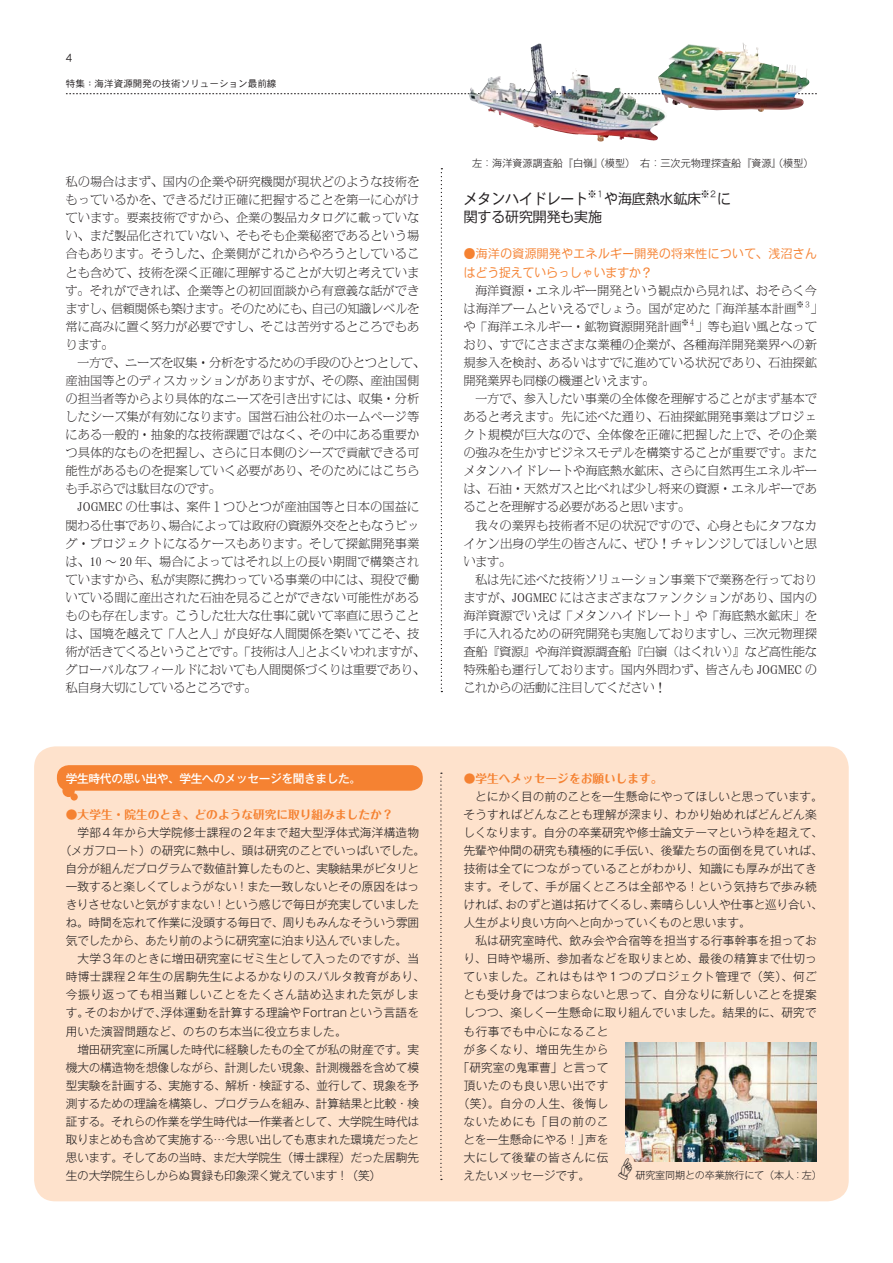
<style>
.page{position:relative;width:893px;height:1263px;background:#fff}
.page>*{position:absolute;margin:0;border:0;box-sizing:border-box;transform-origin:0 0}
.t1{font:13.8px "M News G Pro Light 90 pv RKSJ H";color:#231f20}
.t2{font:12.75px "DFHS Gothic Std W3 90 pv RKSJ H";color:#231f20}
.t3{font:11.7px/18px "M News M Pro Light 90 pv RKSJ H";letter-spacing:.045em;color:#231f20;text-align:justify}
.t4{font:11.7px/18px "Gothic MB101 Pro Light 90 pv RKSJ H";letter-spacing:-.01em;color:#231f20}
.t5{font:11.7px "Gothic MB101 Pro Light 90 pv RKSJ H";letter-spacing:.035em;color:#231f20}
.t6{font:11.7px "Gothic MB101 Pro Light 90 pv RKSJ H";letter-spacing:.015em;color:#231f20}
.t7{font:11.7px "Gothic MB101 Pro Light 90 pv RKSJ H";letter-spacing:.04em;color:#231f20}
.t8{font:11.7px "Maru Fo Pro Bold 90 pv RKSJ H";color:#f58232}
.t9{font:11.7px/18px "M News G Pro Light 90 pv RKSJ H";letter-spacing:.045em;color:#f58232}
.t10{font:11.7px "Gothic MB101 Pro Light 90 pv RKSJ H";letter-spacing:.025em;color:#231f20}
.t11{font:11.7px "Gothic MB101 Pro Light 90 pv RKSJ H";letter-spacing:.01em;color:#231f20}
.t12{font:11.7px "Gothic MB101 Pro Light 90 pv RKSJ H";letter-spacing:-.03em;color:#231f20}
.t13{font:11.7px "Gothic MB101 Pro Medium 90 pv RKSJ H";letter-spacing:-.03em;color:#fff}
.t14{font:11.7px "Gothic MB101 Pro Light 90 pv RKSJ H";letter-spacing:.045em;color:#231f20}
.t15{font:10.05px "Gothic MB101 Pro Light 90 pv RKSJ H";color:#231f20}
.t16{font:10.05px "Gothic MB101 Pro Light 90 pv RKSJ H";letter-spacing:-.02em;color:#231f20}
.t17{font:9.6px "DFHS Gothic Std W3 90 pv RKSJ H";color:#231f20}
.t18{font:8.1px "M News G Pro Light 90 pv RKSJ H";color:#231f20}
.t19{font:6.75px "M News M Pro Light 90 pv RKSJ H";color:#231f20}
</style>
<div class="page">
<svg style="left:66px;top:93px;width:750px;height:1px"></svg>
<div style="left:34px;top:746px;width:814px;height:455px;background:#fee2cc;border-radius:21px"></div>
<div style="left:57px;top:765px;width:366px;height:26px;background:#f58232;border-radius:12px"></div>
<div style="left:62px;top:785px;width:13px;height:12px;background:#f58232;border-radius:50%"></div>
<div style="left:70px;top:793px;width:8px;height:8px;background:#f58232;border-radius:50%"></div>
<svg style="left:440px;top:773px;width:2px;height:407px"></svg>
<img style="left:625px;top:1042px;width:191px;height:119px">
<svg style="left:441px;top:168px;width:1px;height:524px"></svg>
<div style="left:619px;top:1154px;width:15px;height:14px;background:#fee2cc;border-radius:50%"></div>
<img style="left:570px;top:72px;width:45px;height:21px">
<img style="left:658px;top:43px;width:151px;height:69px">
<p class="t2" style="left:66px;top:53px;width:8px">4</p>
<p class="t17" style="left:66px;top:80px;width:212px">特集：海洋資源開発の技術ソリューション最前線</p>
<p class="t3" style="left:66px;top:174px;width:354px">私の場合はまず、国内の企業や研究機関が現状どのような技術をもっているかを、できるだけ正確に把握することを第一に心がけています。要素技術ですから、企業の製品カタログに載っていない、まだ製品化されていない、そもそも企業秘密であるという場合もあります。そうした、企業側がこれからやろうとしていることも含めて、技術を深く正確に理解することが大切と考えています。それができれば、企業等との初回面談から有意義な話ができますし、信頼関係も築けます。そのためにも、自己の知識レベルを常に高みに置く努力が必要ですし、そこは苦労するところでもあります。</p>
<p class="t3" style="left:66px;top:355px;width:360px;text-align:left;text-indent:12px">一方で、ニーズを収集・分析をするための手段のひとつとして、産油国等とのディスカッションがありますが、その際、産油国側の担当者等からより具体的なニーズを引き出すには、収集・分析したシーズ集が有効になります。国営石油公社のホームページ等にある一般的・抽象的な技術課題ではなく、その中にある重要かつ具体的なものを把握し、さらに日本側のシーズで貢献できる可能性があるものを提案していく必要があり、そのためにはこちらも手ぶらでは駄目なのです。</p>
<p class="t3" style="left:66px;top:500px;width:360px;text-align:left;text-indent:12px">JOGMEC の仕事は、案件１つひとつが産油国等と日本の国益に関わる仕事であり、場合によっては政府の資源外交をともなうビッグ・プロジェクトになるケースもあります。そして探鉱開発事業は、10 ～ 20 年、場合によってはそれ以上の長い期間で構築されていますから、私が実際に携わっている事業の中には、現役で働いている間に産出された石油を見ることができない可能性があるものも存在します。こうした壮大な仕事に就いて率直に思うことは、国境を越えて「人と人」が良好な人間関係を築いてこそ、技術が活きてくるということです。｢技術は人」とよくいわれますが、グローバルなフィールドにおいても人間関係づくりは重要であり、私自身大切にしているところです。</p>
<p class="t13" style="left:66px;top:774px;width:297px">学生時代の思い出や、学生へのメッセージを聞きました。</p>
<p class="t8" style="left:66px;top:810px;width:329px">●大学生・院生のとき、どのような研究に取り組みましたか？</p>
<p class="t11" style="left:78px;top:828px;width:343px">学部４年から大学院修士課程の２年まで超大型浮体式海洋構造物</p>
<p class="t4" style="left:60px;top:843px;width:367px">（メガフロート）の研究に熱中し、頭は研究のことでいっぱいでした。</p>
<p class="t4" style="left:66px;top:861px;width:355px">自分が組んだプログラムで数値計算したものと、実験結果がピタリと</p>
<p class="t4" style="left:66px;top:879px;width:355px">一致すると楽しくてしょうがない！また一致しないとその原因をはっ</p>
<p class="t4" style="left:66px;top:897px;width:355px">きりさせないと気がすまない！という感じで毎日が充実していました</p>
<p class="t4" style="left:66px;top:915px;width:355px">ね。時間を忘れて作業に没頭する毎日で、周りもみんなそういう雰囲</p>
<p class="t4" style="left:66px;top:933px;width:342px">気でしたから、あたり前のように研究室に泊まり込んでいました。</p>
<p class="t4" style="left:78px;top:951px;width:343px">大学３年のときに増田研究室にゼミ生として入ったのですが、当</p>
<p class="t10" style="left:66px;top:973px;width:360px">時博士課程２年生の居駒先生によるかなりのスパルタ教育があり、</p>
<p class="t7" style="left:66px;top:991px;width:354px">今振り返っても相当難しいことをたくさん詰め込まれた気がしま</p>
<p class="t4" style="left:66px;top:1006px;width:354px">す。そのおかげで、浮体運動を計算する理論やFortranという言語を</p>
<p class="t4" style="left:66px;top:1024px;width:282px">用いた演習問題など、のちのち本当に役立ちました。</p>
<p class="t4" style="left:78px;top:1042px;width:343px">増田研究室に所属した時代に経験したもの全てが私の財産です。実</p>
<p class="t4" style="left:66px;top:1060px;width:355px">機大の構造物を想像しながら、計測したい現象、計測機器を含めて模</p>
<p class="t4" style="left:66px;top:1078px;width:355px">型実験を計画する、実施する、解析・検証する、並行して、現象を予</p>
<p class="t4" style="left:66px;top:1096px;width:355px">測するための理論を構築し、プログラムを組み、計算結果と比較・検</p>
<p class="t4" style="left:66px;top:1114px;width:355px">証する。それらの作業を学生時代は一作業者として、大学院生時代は</p>
<p class="t4" style="left:66px;top:1132px;width:355px">取りまとめも含めて実施する…今思い出しても恵まれた環境だったと</p>
<p class="t4" style="left:66px;top:1150px;width:355px">思います。そしてあの当時、まだ大学院生（博士課程）だった居駒先</p>
<p class="t12" style="left:66px;top:1171px;width:317px">生の大学院生らしからぬ貫録も印象深く覚えています！（笑）</p>
<p class="t15" style="left:472px;top:159px;width:343px">左：海洋資源調査船『白嶺』（模型）　右：三次元物理探査船『資源』（模型）</p>
<p class="t1" style="left:463px;top:194px;width:126px">メタンハイドレート</p>
<p class="t18" style="left:588px;top:191px;width:18px">※１</p>
<p class="t1" style="left:604px;top:194px;width:98px">や海底熱水鉱床</p>
<p class="t18" style="left:701px;top:191px;width:18px">※２</p>
<p class="t1" style="left:717px;top:194px;width:15px">に</p>
<p class="t1" style="left:463px;top:212px;width:140px">関する研究開発も実施</p>
<p class="t9" style="left:463px;top:247px;width:354px">●海洋の資源開発やエネルギー開発の将来性について、浅沼さんはどう捉えていらっしゃいますか？</p>
<p class="t3" style="left:463px;top:283px;width:354px;text-indent:12px">海洋資源・エネルギー開発という観点から見れば、おそらく今は海洋ブームといえるでしょう。国が定めた「海洋基本計画</p>
<p class="t19" style="left:796px;top:302px;width:16px">※３</p>
<p class="t3" style="left:811px;top:301px;width:13px">」</p>
<p class="t3" style="left:463px;top:319px;width:219px">や「海洋エネルギー・鉱物資源開発計画</p>
<p class="t19" style="left:681px;top:320px;width:15px">※４</p>
<p class="t3" style="left:463px;top:319px;width:354px;text-indent:232px">」等も追い風となっており、すでにさまざまな業種の企業が、各種海洋開発業界への新規参入を検討、あるいはすでに進めている状況であり、石油探鉱開発業界も同様の機運といえます。</p>
<p class="t3" style="left:463px;top:391px;width:354px;text-indent:12px">一方で、参入したい事業の全体像を理解することがまず基本であると考えます。先に述べた通り、石油探鉱開発事業はプロジェクト規模が巨大なので、全体像を正確に把握した上で、その企業の強みを生かすビジネスモデルを構築することが重要です。またメタンハイドレートや海底熱水鉱床、さらに自然再生エネルギーは、石油・天然ガスと比べれば少し将来の資源・エネルギーであることを理解する必要があると思います。</p>
<p class="t3" style="left:463px;top:518px;width:354px;text-indent:12px">我々の業界も技術者不足の状況ですので、心身ともにタフなカイケン出身の学生の皆さんに、ぜひ！チャレンジしてほしいと思います。</p>
<p class="t3" style="left:463px;top:572px;width:354px;text-indent:12px">私は先に述べた技術ソリューション事業下で業務を行っておりますが、JOGMEC にはさまざまなファンクションがあり、国内の海洋資源でいえば「メタンハイドレート」や「海底熱水鉱床」を手に入れるための研究開発も実施しておりますし、三次元物理探査船『資源』や海洋資源調査船『白嶺（はくれい）』など高性能な特殊船も運行しております。国内外問わず、皆さんも JOGMEC のこれからの活動に注目してください！</p>
<p class="t8" style="left:463px;top:774px;width:200px">●学生へメッセージをお願いします。</p>
<p class="t4" style="left:463px;top:789px;width:361px;text-indent:12px">とにかく目の前のことを一生懸命にやってほしいと思っています。そうすればどんなことも理解が深まり、わかり始めればどんどん楽しくなります。自分の卒業研究や修士論文テーマという枠を超えて、先輩や仲間の研究も積極的に手伝い、後輩たちの面倒を見ていれば、技術は全てにつながっていることがわかり、知識にも厚みが出てきます。そして、手が届くところは全部やる！という気持ちで歩み続ければ、おのずと道は拓けてくるし、素晴らしい人や仕事と巡り合い、人生がより良い方向へと向かっていくものと思います。</p>
<p class="t4" style="left:475px;top:933px;width:343px">私は研究室時代、飲み会や合宿等を担当する行事幹事を担ってお</p>
<p class="t6" style="left:463px;top:954px;width:355px">り、日時や場所、参加者などを取りまとめ、最後の精算まで仕切っ</p>
<p class="t5" style="left:463px;top:973px;width:355px">ていました。これはもはや１つのプロジェクト管理で（笑）、何ご</p>
<p class="t4" style="left:463px;top:988px;width:355px">とも受け身ではつまらないと思って、自分なりに新しいことを提案</p>
<p class="t6" style="left:463px;top:1009px;width:355px">しつつ、楽しく一生懸命に取り組んでいました。結果的に、研究で</p>
<p class="t5" style="left:463px;top:1027px;width:146px">も行事でも中心になること</p>
<p class="t7" style="left:463px;top:1045px;width:146px">が多くなり、増田先生から</p>
<p class="t4" style="left:457px;top:1060px;width:152px">「研究室の鬼軍曹」と言って</p>
<p class="t5" style="left:463px;top:1081px;width:146px">頂いたのも良い思い出です</p>
<p class="t14" style="left:457px;top:1099px;width:152px">（笑）。自分の人生、後悔し</p>
<p class="t7" style="left:463px;top:1117px;width:146px">ないためにも「目の前のこ</p>
<p class="t4" style="left:463px;top:1132px;width:146px">とを一生懸命にやる！」声を</p>
<p class="t5" style="left:463px;top:1153px;width:146px">大にして後輩の皆さんに伝</p>
<p class="t4" style="left:463px;top:1168px;width:128px">えたいメッセージです。</p>
<p class="t16" style="left:635px;top:1171px;width:188px">研究室同期との卒業旅行にて（本人：左）</p>
</div>
